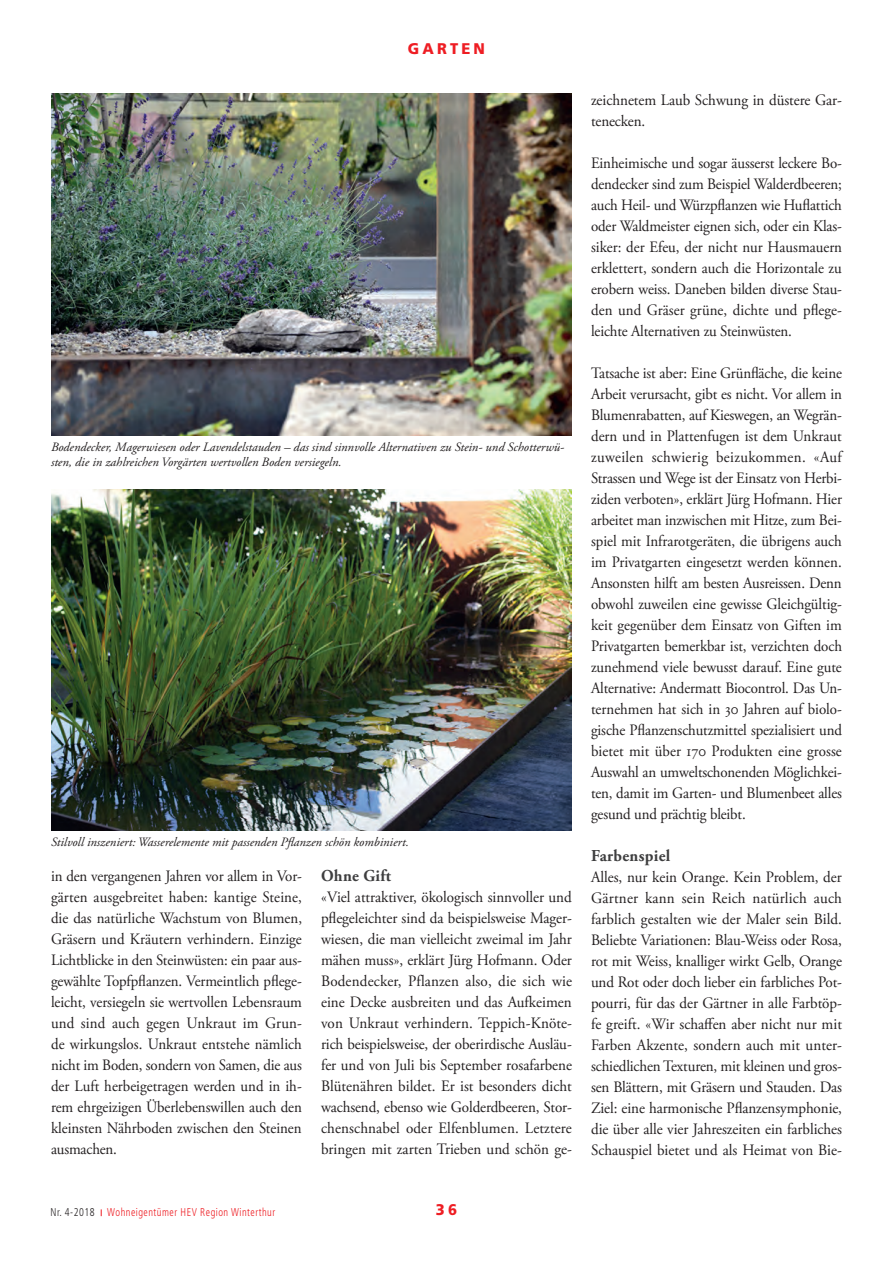
<style>
.page{position:relative;width:893px;height:1263px;background:#fff}
.page>*{position:absolute;margin:0;border:0;box-sizing:border-box;transform-origin:0 0}
.t1{font:700 16.65px "Adobe Garamond Pro";letter-spacing:.02em;color:#3e3e3f}
.t2{font:15.9px/21px "Adobe Garamond Pro";color:#231f20;text-align:justify;scale:.94 1}
.t3{font:15.9px/21px "Adobe Garamond Pro";color:#231f20;text-align:justify;scale:.95 1}
.t4{font:900 15.45px "Frutiger LT Std";letter-spacing:.22em;color:#ee1d23;scale:.95 1}
.t5{font:italic 12.75px/15px "Adobe Garamond Pro";color:#231f20}
.t6{font:300 condensed 11.25px "Frutiger LT Std";letter-spacing:.05em;color:#ee1d23;scale:.9 1}
.s1{color:#231f20}
</style>
<div class="page">
<img style="left:51px;top:94px;width:521px;height:341px">
<img style="left:51px;top:489px;width:521px;height:342px">
<p class="t4" style="left:408px;top:39px;width:83px">GARTEN</p>
<p class="t5" style="left:51px;top:440px;width:515px">Bodendecker, Magerwiesen oder Lavendelstauden – das sind sinnvolle Alternativen zu Stein- und Schotterwü&shy;sten, die in zahlreichen Vorgärten wertvollen Boden versiegeln.</p>
<p class="t5" style="left:51px;top:835px;width:359px">Stilvoll inszeniert: Wasserelemente mit passenden Pflanzen schön kombiniert.</p>
<p class="t2" style="left:51px;top:866px;width:269px">in den vergangenen Jahren vor allem in Vor&shy;gärten ausgebreitet haben: kantige Steine, die das natürliche Wachstum von Blumen, Gräsern und Kräutern verhindern. Einzige Lichtblicke in den Steinwüsten: ein paar aus&shy;gewählte Topfpflanzen. Vermeintlich pflege&shy;leicht, versiegeln sie wertvollen Lebensraum und sind auch gegen Unkraut im Grun&shy;de wirkungslos. Unkraut entstehe nämlich nicht im Boden, sondern von Samen, die aus der Luft herbeigetragen werden und in ih&shy;rem ehrgeizigen Überlebenswillen auch den kleinsten Nährboden zwischen den Steinen ausmachen.</p>
<p class="t1" style="left:321px;top:866px;width:71px">Ohne Gift</p>
<p class="t3" style="left:321px;top:887px;width:266px">«Viel attraktiver, ökologisch sinnvoller und pflegeleichter sind da beispielsweise Mager&shy;wiesen, die man vielleicht zweimal im Jahr mähen muss», erklärt Jürg Hofmann. Oder Bodendecker, Pflanzen also, die sich wie eine Decke ausbreiten und das Aufkeimen von Unkraut verhindern. Teppich-Knöte&shy;rich beispielsweise, der oberirdische Ausläu&shy;fer und von Juli bis September rosafarbene Blütenähren bildet. Er ist besonders dicht wachsend, ebenso wie Golderdbeeren, Stor&shy;chenschnabel oder Elfenblumen. Letztere bringen mit zarten Trieben und schön ge-</p>
<p class="t6" style="left:51px;top:1206px;width:251px"><span class="s1">Nr. 4-2018</span> Wohneigentümer HEV Region Winterthur</p>
<p class="t4" style="left:436px;top:1200px;width:24px">36</p>
<p class="t3" style="left:591px;top:90px;width:266px">zeichnetem Laub Schwung in düstere Gar&shy;tenecken.</p>
<p class="t2" style="left:591px;top:153px;width:269px">Einheimische und sogar äusserst leckere Bo&shy;dendecker sind zum Beispiel Walderdbeeren; auch Heil- und Würzpflanzen wie Huflattich oder Waldmeister eignen sich, oder ein Klas&shy;siker: der Efeu, der nicht nur Hausmauern erklettert, sondern auch die Horizontale zu erobern weiss. Daneben bilden diverse Stau&shy;den und Gräser grüne, dichte und pflege&shy;leichte Alternativen zu Steinwüsten.</p>
<p class="t2" style="left:591px;top:363px;width:268px">Tatsache ist aber: Eine Grünfläche, die keine Arbeit verursacht, gibt es nicht. Vor allem in Blumenrabatten, auf Kieswegen, an Wegrän&shy;dern und in Plattenfugen ist dem Unkraut zuweilen schwierig beizukommen. «Auf Strassen und Wege ist der Einsatz von Herbi&shy;ziden verboten», erklärt Jürg Hofmann. Hier arbeitet man inzwischen mit Hitze, zum Bei&shy;spiel mit Infrarotgeräten, die übrigens auch im Privatgarten eingesetzt werden können.<br>Ansonsten hilft am besten Ausreissen. Denn obwohl zuweilen eine gewisse Gleichgültig&shy;keit gegenüber dem Einsatz von Giften im Privatgarten bemerkbar ist, verzichten doch zunehmend viele bewusst darauf. Eine gute Alternative: Andermatt Biocontrol. Das Un&shy;ternehmen hat sich in 30 Jahren auf biolo&shy;gische Pflanzenschutzmittel spezialisiert und bietet mit über 170 Produkten eine grosse Auswahl an umweltschonenden Möglichkei&shy;ten, damit im Garten- und Blumenbeet alles gesund und prächtig bleibt.</p>
<p class="t1" style="left:591px;top:846px;width:81px">Farbenspiel</p>
<p class="t3" style="left:591px;top:867px;width:266px">Alles, nur kein Orange. Kein Problem, der Gärtner kann sein Reich natürlich auch farblich gestalten wie der Maler sein Bild.<br>Beliebte Variationen: Blau-Weiss oder Rosa, rot mit Weiss, knalliger wirkt Gelb, Orange und Rot oder doch lieber ein farbliches Pot&shy;pourri, für das der Gärtner in alle Farbtöp&shy;fe greift. «Wir schaffen aber nicht nur mit Farben Akzente, sondern auch mit unter&shy;schiedlichen Texturen, mit kleinen und gros&shy;sen Blättern, mit Gräsern und Stauden. Das Ziel: eine harmonische Pflanzensymphonie, die über alle vier Jahreszeiten ein farbliches Schauspiel bietet und als Heimat von Bie-</p>
</div>
